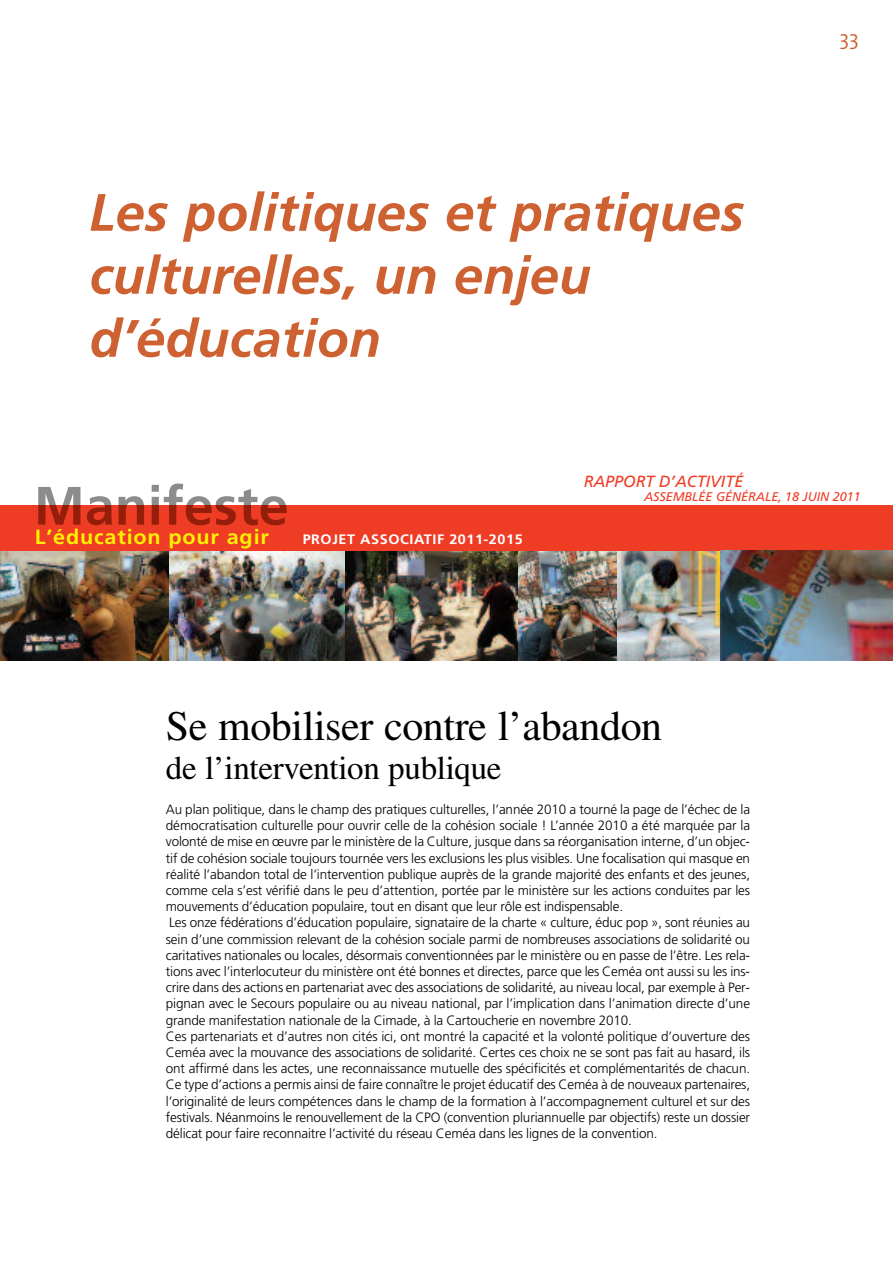
<style>
.page{position:relative;width:893px;height:1263px;background:#fff}
.page>*{position:absolute;margin:0;border:0;box-sizing:border-box;transform-origin:0 0}
.t1{font:italic 700 52.5px/63px "Frutiger";color:#ce6131}
.t2{font:42px "Times";letter-spacing:-.01em;color:#000}
.t3{font:33px "Times";letter-spacing:-.01em;color:#000}
.t4{font:300 21px "The Mix";color:#ce6131}
.t5{font:700 20.55px "Frutiger";letter-spacing:.04em;color:#fff101;scale:1.05 1}
.t6{font:italic 16.2px "Frutiger";color:#ef3c25}
.t7{font:700 13.65px "Frutiger";letter-spacing:.04em;color:#fff;scale:1.05 1}
.t8{font:300 13.5px/16.2px "Frutiger";letter-spacing:-.01em;color:#000}
.t9{font:italic 12.6px "Frutiger";color:#ef3c25}
</style>
<div class="page">
<img style="left:0;top:551px;width:169px;height:109px">
<img style="left:344px;top:551px;width:175px;height:109px">
<img style="left:169px;top:551px;width:175px;height:109px">
<img style="left:519px;top:551px;width:99px;height:109px">
<img style="left:618px;top:551px;width:102px;height:109px">
<div style="left:0;top:505px;width:892px;height:46px;background:#ef3c25"></div>
<svg style="left:38px;top:483px;width:248px;height:22px"></svg>
<svg style="left:38px;top:505px;width:249px;height:20px"></svg>
<img style="left:720px;top:551px;width:172px;height:109px">
<h1 class="t1" style="left:89px;top:180px;width:656px">Les politiques et pratiques culturelles, un enjeu d’éducation</h1>
<h3 class="t4" style="left:839px;top:21px;width:21px">33</h3>
<h3 class="t5" style="left:35px;top:524px;width:225px">L’éducation pour agir</h3>
<p class="t7" style="left:303px;top:531px;width:211px">PROJET ASSOCIATIF 2011-2015</p>
<p class="t6" style="left:584px;top:471px;width:161px">RAPPORT D’ACTIVITÉ</p>
<p class="t9" style="left:644px;top:489px;width:218px">ASSEMBLÉE GÉNÉRALE, 18 JUIN 2011</p>
<h2 class="t2" style="left:166px;top:702px;width:498px">Se mobiliser contre l’abandon</h2>
<h3 class="t3" style="left:166px;top:749px;width:337px">de l’intervention publique</h3>
<p class="t8" style="left:166px;top:801px;width:586px">Au plan politique, dans le champ des pratiques culturelles, l’année 2010 a tourné la page de l’échec de la démocratisation culturelle pour ouvrir celle de la cohésion sociale ! L’année 2010 a été marquée par la volonté de mise en œuvre par le ministère de la Culture, jusque dans sa réorganisation interne, d’un objec&shy;tif de cohésion sociale toujours tournée vers les exclusions les plus visibles. Une focalisation qui masque en réalité l’abandon total de l’intervention publique auprès de la grande majorité des enfants et des jeunes, comme cela s’est vérifié dans le peu d’attention, portée par le ministère sur les actions conduites par les mouvements d’éducation populaire, tout en disant que leur rôle est indispensable.<br>Les onze fédérations d’éducation populaire, signataire de la charte « culture, éduc pop », sont réunies au sein d’une commission relevant de la cohésion sociale parmi de nombreuses associations de solidarité ou caritatives nationales ou locales, désormais conventionnées par le ministère ou en passe de l’être. Les rela&shy;tions avec l’interlocuteur du ministère ont été bonnes et directes, parce que les Ceméa ont aussi su les ins&shy;crire dans des actions en partenariat avec des associations de solidarité, au niveau local, par exemple à Per&shy;pignan avec le Secours populaire ou au niveau national, par l’implication dans l’animation directe d’une grande manifestation nationale de la Cimade, à la Cartoucherie en novembre 2010.<br>Ces partenariats et d’autres non cités ici, ont montré la capacité et la volonté politique d’ouverture des Ceméa avec la mouvance des associations de solidarité. Certes ces choix ne se sont pas fait au hasard, ils ont affirmé dans les actes, une reconnaissance mutuelle des spécificités et complémentarités de chacun.<br>Ce type d’actions a permis ainsi de faire connaître le projet éducatif des Ceméa à de nouveaux partenaires, l’originalité de leurs compétences dans le champ de la formation à l’accompagnement culturel et sur des festivals. Néanmoins le renouvellement de la CPO (convention pluriannuelle par objectifs) reste un dossier délicat pour faire reconnaitre l’activité du réseau Ceméa dans les lignes de la convention.</p>
</div>
